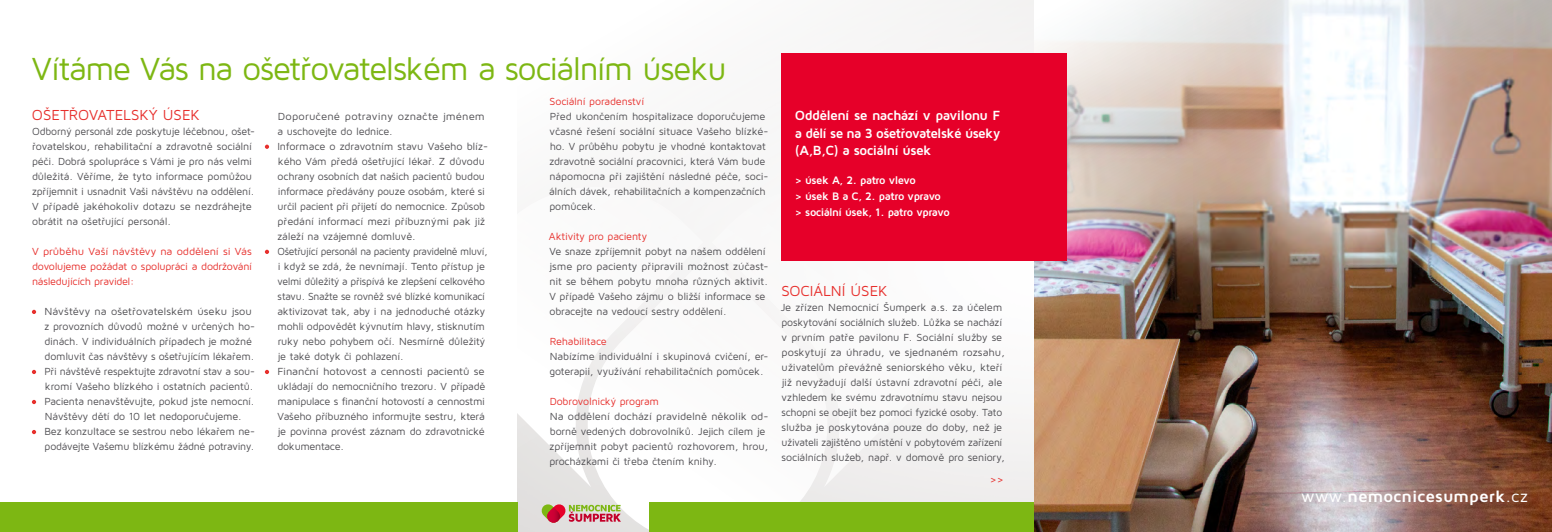
<style>
.page{position:relative;width:1552px;height:532px;background:#fff}
.page>*{position:absolute;margin:0;border:0;box-sizing:border-box;transform-origin:0 0}
.t1{font:33.12px "Maven Pro";letter-spacing:-.05em;color:#7db713}
.t2{font:700 16.62px "Maven Pro";letter-spacing:.005em;color:#fff;scale:1.04 1}
.t3{font:15px "Maven Pro";color:#e7302d}
.t4{font:700 13.75px/17.5px "Maven Pro";letter-spacing:-.04em;color:#fff;text-align:justify}
.t5{font:700 11.25px/16px "Maven Pro";letter-spacing:-.04em;color:#fff}
.t6{font:10.62px/15px "Maven Pro";letter-spacing:-.015em;color:#504f53}
.t7{font:10.62px/15px "Maven Pro";letter-spacing:-.015em;color:#504f53;scale:1.05 1}
.t8{font:10.62px/15px "Maven Pro";letter-spacing:-.02em;color:#e7302d;text-align:justify;scale:1.04 1}
.t9{font:10.62px "Maven Pro";letter-spacing:-.02em;color:#e7302d}
.s1{font-weight:400}
</style>
<div class="page">
<img style="left:517px;top:0;width:518px;height:531px">
<svg style="left:588px;top:255px;width:239px;height:276px"></svg>
<svg style="left:517px;top:187px;width:186px;height:300px"></svg>
<svg style="left:712px;top:187px;width:234px;height:300px"></svg>
<div style="left:0;top:502px;width:517px;height:29px;background:#7db713"></div>
<div style="left:650px;top:502px;width:385px;height:29px;background:#7db713"></div>
<svg style="left:541px;top:503px;width:80px;height:20px;background:#c89584"></svg>
<svg style="left:32px;top:309px;width:4px;height:5px"></svg>
<svg style="left:32px;top:369px;width:4px;height:5px"></svg>
<svg style="left:32px;top:399px;width:4px;height:5px"></svg>
<svg style="left:32px;top:430px;width:4px;height:4px"></svg>
<svg style="left:265px;top:144px;width:4px;height:5px"></svg>
<svg style="left:265px;top:249px;width:4px;height:5px"></svg>
<svg style="left:265px;top:369px;width:4px;height:5px"></svg>
<img style="left:1035px;top:0;width:517px;height:531px">
<div style="left:781px;top:53px;width:286px;height:207px;background:#e60029"></div>
<h1 class="t1" style="left:32px;top:48px;width:697px">Vítáme Vás na ošetřovatelském a sociálním úseku</h1>
<h3 class="t3" style="left:32px;top:106px;width:169px">Ošetřovatelský úsek</h3>
<p class="t6" style="left:32px;top:123px;width:225px">Odborný personál zde poskytuje léčebnou, ošet&shy;řovatelskou, rehabilitační a zdravotně sociální péči. Dobrá spolupráce s Vámi je pro nás velmi důležitá. Věříme, že tyto informace pomůžou zpříjemnit i usnadnit Vaši návštěvu na oddělení.<br>V případě jakéhokoliv dotazu se nezdráhejte obrátit na ošetřující personál.</p>
<p class="t8" style="left:32px;top:243px;width:213px">V průběhu Vaší návštěvy na oddělení si Vás dovolujeme požádat o spolupráci a dodržování následujících pravidel:</p>
<p class="t6" style="left:44px;top:303px;width:212px">Návštěvy na ošetřovatelském úseku jsou z provozních důvodů možné v určených ho&shy;dinách. V individuálních případech je možné domluvit čas návštěvy s ošetřujícím lékařem.<br>Při návštěvě respektujte zdravotní stav a sou&shy;kromí Vašeho blízkého i ostatních pacientů.<br>Pacienta nenavštěvujte, pokud jste nemocní.<br>Návštěvy dětí do 10 let nedoporučujeme.<br>Bez konzultace se sestrou nebo lékařem ne&shy;podávejte Vašemu blízkému žádné potraviny.</p>
<p class="t9" style="left:550px;top:95px;width:96px">Sociální poradenství</p>
<p class="t6" style="left:549px;top:108px;width:221px">Před ukončením hospitalizace doporučujeme včasné řešení sociální situace Vašeho blízké&shy;ho. V průběhu pobytu je vhodné kontaktovat zdravotně sociální pracovnici, která Vám bude nápomocna při zajištění následné péče, soci&shy;álních dávek, rehabilitačních a kompenzačních pomůcek.</p>
<p class="t9" style="left:549px;top:230px;width:100px">Aktivity pro pacienty</p>
<p class="t6" style="left:549px;top:243px;width:221px">Ve snaze zpříjemnit pobyt na našem oddělení jsme pro pacienty připravili možnost zúčast&shy;nit se během pobytu mnoha různých aktivit.<br>V případě Vašeho zájmu o bližší informace se obracejte na vedoucí sestry oddělení.</p>
<p class="t9" style="left:550px;top:335px;width:59px">Rehabilitace</p>
<p class="t6" style="left:549px;top:348px;width:221px">Nabízíme individuální i skupinová cvičení, er&shy;goterapii, využívání rehabilitačních pomůcek.</p>
<p class="t9" style="left:550px;top:395px;width:111px">Dobrovolnický program</p>
<p class="t6" style="left:549px;top:408px;width:221px">Na oddělení dochází pravidelně několik od&shy;borně vedených dobrovolníků. Jejich cílem je zpříjemnit pobyt pacientů rozhovorem, hrou, procházkami či třeba čtením knihy.</p>
<p class="t7" style="left:277px;top:108px;width:202px">Doporučené potraviny označte jménem a uschovejte do lednice.<br>Informace o zdravotním stavu Vašeho blíz&shy;kého Vám předá ošetřující lékař. Z důvodu ochrany osobních dat našich pacientů budou informace předávány pouze osobám, které si určil pacient při přijetí do nemocnice. Způsob předání informací mezi příbuznými pak již záleží na vzájemné domluvě.<br>Ošetřující personál na pacienty pravidelně mluví, i když se zdá, že nevnímají. Tento přístup je velmi důležitý a přispívá ke zlepšení celkového stavu. Snažte se rovněž své blízké komunikací aktivizovat tak, aby i na jednoduché otázky mohli odpovědět kývnutím hlavy, stisknutím ruky nebo pohybem očí. Nesmírně důležitý je také dotyk či pohlazení.<br>Finanční hotovost a cennosti pacientů se ukládají do nemocničního trezoru. V případě manipulace s finanční hotovostí a cennostmi Vašeho příbuzného informujte sestru, která je povinna provést záznam do zdravotnické dokumentace.</p>
<p class="t4" style="left:795px;top:106px;width:207px">Oddělení se nachází v pavilonu F a dělí se na 3 ošetřovatelské úseky (A,B,C) a sociální úsek</p>
<p class="t5" style="left:795px;top:171px;width:156px">&gt; úsek A, 2. patro vlevo<br>&gt; úsek B a C, 2. patro vpravo &gt; sociální úsek, 1. patro vpravo</p>
<h3 class="t3" style="left:781px;top:281px;width:108px">Sociáln í úsek</h3>
<p class="t6" style="left:781px;top:299px;width:226px">Je zřízen Nemocnicí Šumperk a.s. za účelem poskytování sociálních služeb. Lůžka se nachází v prvním patře pavilonu F. Sociální služby se poskytují za úhradu, ve sjednaném rozsahu, uživatelům převážně seniorského věku, kteří již nevyžadují další ústavní zdravotní péči, ale vzhledem ke svému zdravotnímu stavu nejsou schopni se obejít bez pomoci fyzické osoby. Tato služba je poskytována pouze do doby, než je uživateli zajištěno umístění v pobytovém zařízení sociálních služeb, např. v domově pro seniory,</p>
<p class="t9" style="left:990px;top:472px;width:15px">&gt;&gt;</p>
<h2 class="t2" style="left:1301px;top:486px;width:220px"><span class="s1">www.</span>nemocnicesumperk<span class="s1">.cz</span></h2>
</div>
